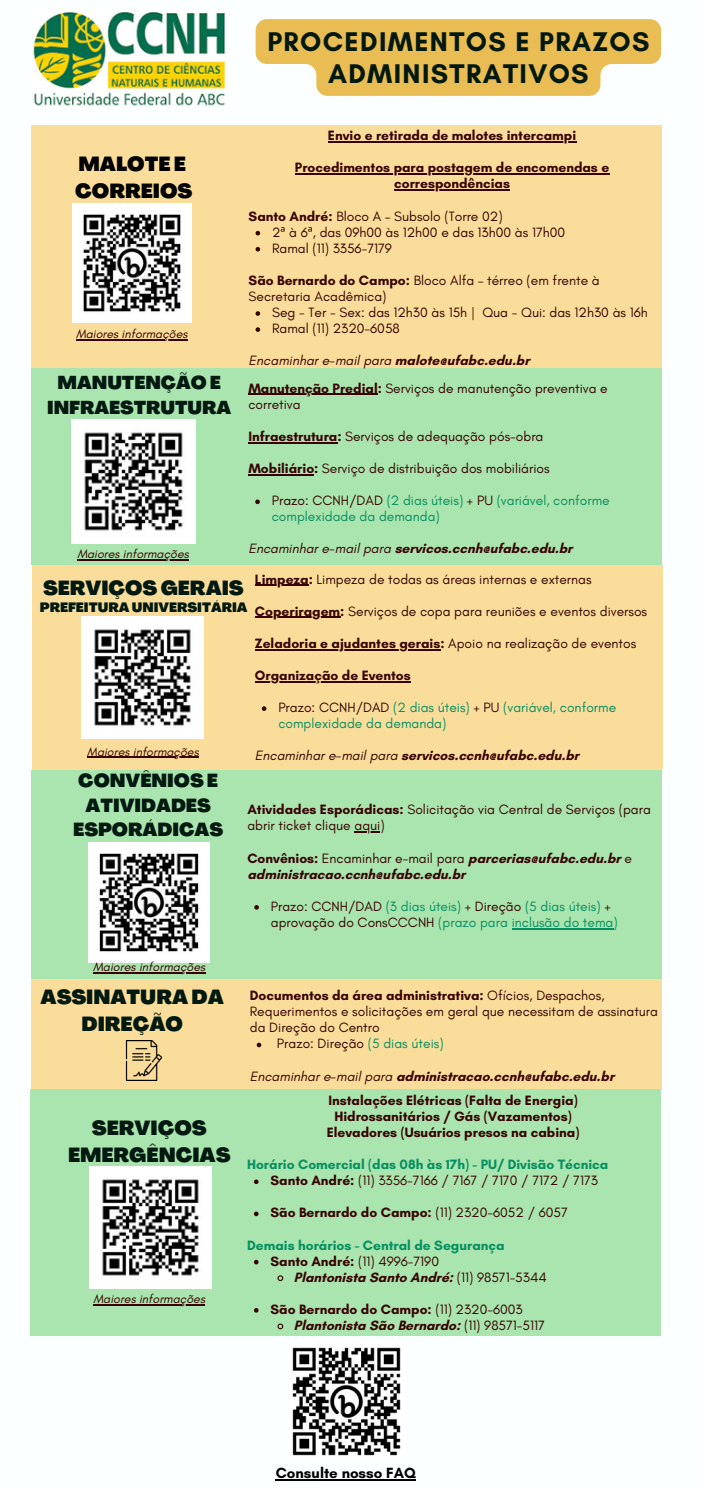
<style>
.page{position:relative;width:702px;height:1489px;background:#fff}
.page>*{position:absolute;margin:0;border:0;box-sizing:border-box;transform-origin:0 0}
.t1{font:700 27.5px/32px "Glacial Indifference";letter-spacing:.05em;color:#011910;text-align:center}
.t2{font:900 20px/26.8px "Agrandir";color:#011910;text-align:center}
.t3{font:900 20px "Agrandir";color:#000}
.t4{font:900 18.5px/24.8px "Agrandir";color:#011910;text-align:center}
.t5{font:900 18.25px/24.5px "Agrandir";color:#011910;text-align:center}
.t6{font:700 15px "Glacial Indifference";color:#000}
.t7{font:13.75px/16px "Glacial Indifference";color:#370201}
.t8{font:700 13.75px/16px "Glacial Indifference";color:#370201}
.t9{font:13.75px/16px "Glacial Indifference";color:#068f62}
.t10{font:700 13.75px "Glacial Indifference";color:#068f62}
.t11{font:italic 13.75px "Glacial Indifference";color:#370201}
.t12{font:900 13.25px "Agrandir";color:#011910}
.t13{font:italic 12.5px "Glacial Indifference";color:#370201}
.s1{font-weight:700}
.s2{font-family:"Noto Sans"}
.s3{font-weight:700;font-style:normal}
.s4{color:#370201}
.s5{font-weight:400;font-style:italic}
.s6{font-weight:400}
.s7{color:#068f62}
</style>
<div class="page">
<div style="left:31px;top:978px;width:630px;height:112px;background:#fadd9b"></div>
<img style="left:125px;top:1041px;width:38px;height:39px">
<svg style="left:256px;top:1043px;width:5px;height:4px"></svg>
<div style="left:31px;top:125px;width:630px;height:246px;background:#fadd9b"></div>
<div style="left:31px;top:770px;width:630px;height:208px;background:#aae4ae"></div>
<svg style="left:254px;top:905px;width:5px;height:5px"></svg>
<hr style="left:511px;top:928px;width:102px;height:1px;background:#068f62">
<hr style="left:354px;top:831px;width:26px;height:2px;background:#370201">
<img style="left:89px;top:842px;width:120px;height:120px">
<hr style="left:93px;top:972px;width:112px;height:1px;background:#370201">
<div style="left:30px;top:1090px;width:631px;height:246px;background:#aae4ae"></div>
<img style="left:89px;top:1166px;width:122px;height:122px">
<hr style="left:93px;top:1304px;width:112px;height:1px;background:#370201">
<svg style="left:254px;top:1179px;width:4px;height:5px"></svg>
<svg style="left:254px;top:1211px;width:4px;height:5px"></svg>
<svg style="left:254px;top:1260px;width:4px;height:4px"></svg>
<svg style="left:277px;top:1275px;width:7px;height:7px"></svg>
<svg style="left:254px;top:1308px;width:4px;height:4px"></svg>
<svg style="left:277px;top:1323px;width:7px;height:7px"></svg>
<div style="left:31px;top:369px;width:630px;height:196px;background:#aae4ae"></div>
<img style="left:71px;top:419px;width:124px;height:124px">
<hr style="left:77px;top:559px;width:112px;height:1px;background:#370201">
<svg style="left:255px;top:499px;width:5px;height:5px"></svg>
<hr style="left:248px;top:394px;width:129px;height:1px;background:#370201">
<hr style="left:248px;top:442px;width:89px;height:1px;background:#370201">
<hr style="left:248px;top:474px;width:66px;height:1px;background:#370201">
<img style="left:73px;top:204px;width:118px;height:118px">
<hr style="left:76px;top:339px;width:111px;height:1px;background:#370201">
<svg style="left:255px;top:231px;width:5px;height:4px"></svg>
<svg style="left:255px;top:247px;width:5px;height:5px"></svg>
<svg style="left:255px;top:311px;width:5px;height:5px"></svg>
<svg style="left:255px;top:327px;width:5px;height:5px"></svg>
<hr style="left:328px;top:141px;width:248px;height:1px;background:#370201">
<hr style="left:295px;top:173px;width:314px;height:2px;background:#370201">
<hr style="left:394px;top:190px;width:115px;height:1px;background:#370201">
<div style="left:32px;top:565px;width:630px;height:205px;background:#fadd9b"></div>
<svg style="left:262px;top:706px;width:4px;height:5px"></svg>
<hr style="left:255px;top:585px;width:53px;height:1px;background:#370201">
<hr style="left:255px;top:617px;width:85px;height:1px;background:#370201">
<hr style="left:255px;top:649px;width:185px;height:1px;background:#370201">
<hr style="left:255px;top:681px;width:155px;height:1px;background:#370201">
<img style="left:82px;top:617px;width:122px;height:122px">
<hr style="left:87px;top:757px;width:112px;height:1px;background:#370201">
<img style="left:292px;top:1347px;width:109px;height:109px">
<hr style="left:276px;top:1479px;width:139px;height:2px;background:#000">
<img style="left:33px;top:11px;width:193px;height:95px">
<svg style="left:255px;top:19px;width:405px;height:77px;background:#ecc46a"></svg>
<p class="t1" style="left:267px;top:25px;width:383px">PROCEDIMENTOS E PRAZOS<br>ADMINISTRATIVOS</p>
<p class="t3" style="left:78px;top:156px;width:109px">MALOTE E</p>
<p class="t3" style="left:75px;top:183px;width:118px">CORREIOS</p>
<p class="t13" style="left:76px;top:326px;width:113px">Maiores informações</p>
<p class="t5" style="left:47px;top:372px;width:185px">MANUTENÇÃO E<br>INFRAESTRUTURA</p>
<p class="t13" style="left:77px;top:546px;width:113px">Maiores informações</p>
<p class="t8" style="left:328px;top:127px;width:250px">Envio e retirada de malotes intercampi</p>
<p class="t8" style="left:295px;top:159px;width:316px;text-align:center">Procedimentos para postagem de encomendas e correspondências</p>
<p class="t7" style="left:248px;top:208px;width:255px"><span class="s1">Santo André:</span> Bloco A – Subsolo (Torre 02)</p>
<p class="t7" style="left:272px;top:224px;width:294px">2<span class="s2">ª</span> à 6<span class="s2">ª</span>, das 09h00 às 12h00 e das 13h00 às 17h00</p>
<p class="t7" style="left:272px;top:240px;width:121px">Ramal (11) 3356-7179</p>
<p class="t7" style="left:248px;top:272px;width:352px"><span class="s1">São Bernardo do Campo:</span> Bloco Alfa – térreo (em frente à<br>Secretaria Acadêmica)</p>
<p class="t7" style="left:272px;top:304px;width:377px">Seg - Ter - Sex: das 12h30 às 15h | Qua - Qui: das 12h30 às 16h</p>
<p class="t7" style="left:272px;top:320px;width:129px">Ramal (11) 2320-6058</p>
<p class="t11" style="left:248px;top:352px;width:282px">Encaminhar e-mail para <span class="s3">malote@ufabc.edu.br</span></p>
<p class="t7" style="left:248px;top:380px;width:361px"><span class="s1">Manutenção Predial:</span> Serviços de manutenção preventiva e corretiva</p>
<p class="t7" style="left:248px;top:428px;width:296px"><span class="s1">Infraestrutura:</span> Serviços de adequação pós-obra</p>
<p class="t7" style="left:248px;top:460px;width:302px"><span class="s1">Mobiliário:</span> Serviço de distribuição dos mobiliários</p>
<p class="t9" style="left:272px;top:492px;width:339px"><span class="s4">Prazo: CCNH/DAD</span> (2 dias úteis) <span class="s4">+ PU</span> (variável, conforme complexidade da demanda)</p>
<p class="t8" style="left:248px;top:541px;width:325px"><span class="s5">Encaminhar e-mail para</span> servicos.ccnh@ufabc.edu.br</p>
<p class="t7" style="left:255px;top:571px;width:338px"><span class="s1">Limpeza:</span> Limpeza de todas as áreas internas e externas</p>
<p class="t7" style="left:255px;top:603px;width:393px"><span class="s1">Coperiragem:</span> Serviços de copa para reuniões e eventos diversos</p>
<p class="t8" style="left:255px;top:635px;width:382px">Zeladoria e ajudantes gerais: <span class="s6">Apoio na realização de eventos</span></p>
<p class="t8" style="left:255px;top:667px;width:157px">Organização de Eventos</p>
<p class="t2" style="left:43px;top:576px;width:202px">SERVIÇOS GERAIS</p>
<p class="t12" style="left:40px;top:602px;width:209px">PREFEITURA UNIVERSITÁRIA</p>
<p class="t9" style="left:278px;top:699px;width:339px"><span class="s4">Prazo: CCNH/DAD</span> (2 dias úteis) <span class="s4">+ PU</span> (variável, conforme complexidade da demanda)</p>
<p class="t13" style="left:87px;top:744px;width:113px">Maiores informações</p>
<p class="t8" style="left:255px;top:747px;width:325px"><span class="s5">Encaminhar e-mail para</span> servicos.ccnh@ufabc.edu.br</p>
<p class="t4" style="left:73px;top:770px;width:151px">CONVÊNIOS E<br>ATIVIDADES<br>ESPORÁDICAS</p>
<p class="t13" style="left:93px;top:959px;width:114px">Maiores informações</p>
<p class="t2" style="left:41px;top:985px;width:185px">ASSINATURA DA<br>DIREÇÃO</p>
<p class="t2" style="left:68px;top:1117px;width:164px">SERVIÇOS<br>EMERGÊNCIAS</p>
<p class="t13" style="left:93px;top:1291px;width:113px">Maiores informações</p>
<p class="t7" style="left:247px;top:801px;width:405px"><span class="s1">Atividades Esporádicas:</span> Solicitação via Central de Serviços (para abrir ticket clique aqui)</p>
<p class="t8" style="left:247px;top:850px;width:386px">Convênios: <span class="s6">Encaminhar e-mail para</span> parcerias@ufabc.edu.br <span class="s6">e </span>administracao.ccnh@ufabc.edu.br</p>
<p class="t9" style="left:271px;top:898px;width:348px"><span class="s4">Prazo: CCNH/DAD</span> (3 dias úteis) <span class="s4">+ Direção</span> (5 dias úteis) <span class="s4">+ aprovação do ConsCCCNH</span> (prazo para inclusão do tema)</p>
<p class="t7" style="left:250px;top:987px;width:409px"><span class="s1">Documentos da área administrativa:</span> Ofícios, Despachos,<br>Requerimentos e solicitações em geral que necessitam de assinatura da Direção do Centro</p>
<p class="t8" style="left:250px;top:1068px;width:366px"><span class="s5">Encaminhar e-mail para</span> administracao.ccnh@ufabc.edu.br</p>
<p class="t7" style="left:277px;top:1035px;width:168px">Prazo: Direção <span class="s7">(5 dias úteis)</span></p>
<p class="t8" style="left:328px;top:1092px;width:250px">Instalações Elétricas (Falta de Energia)</p>
<p class="t8" style="left:334px;top:1108px;width:239px">Hidrossanitários / Gás (Vazamentos)</p>
<p class="t8" style="left:326px;top:1124px;width:254px">Elevadores (Usuários presos na cabina)</p>
<p class="t10" style="left:247px;top:1156px;width:362px">Horário Comercial (das 08h às 17h) - PU/ Divisão Técnica</p>
<p class="t7" style="left:270px;top:1172px;width:329px"><span class="s1">Santo André:</span> (11) 3356-7166 / 7167 / 7170 / 7172 / 7173</p>
<p class="t8" style="left:270px;top:1204px;width:299px">São Bernardo do Campo: <span class="s6">(11) 2320-6052 / 6057</span></p>
<p class="t7" style="left:270px;top:1253px;width:170px"><span class="s1">Santo André:</span> (11) 4996-7190</p>
<p class="t8" style="left:294px;top:1269px;width:254px">Plantonista Santo André: <span class="s6">(11) 98571-5344</span></p>
<p class="t8" style="left:270px;top:1301px;width:254px">São Bernardo do Campo: <span class="s6">(11) 2320-6003</span></p>
<p class="t8" style="left:294px;top:1317px;width:252px">Plantonista São Bernardo: <span class="s6">(11) 98571-5117</span></p>
<p class="t10" style="left:247px;top:1236px;width:259px">Demais horários - Central de Segurança</p>
<p class="t6" style="left:276px;top:1464px;width:141px">Consulte nosso FAQ</p>
</div>
